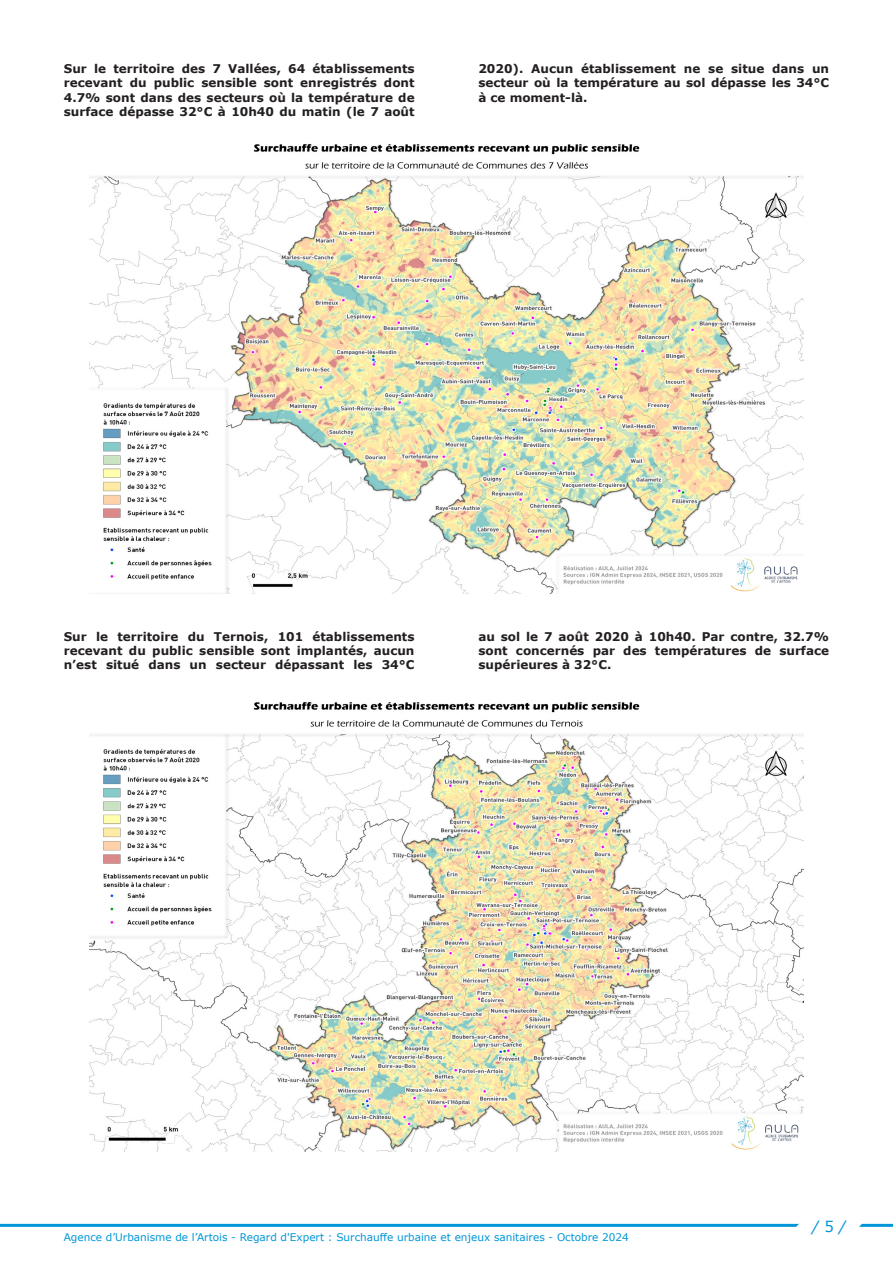
<style>
.page{position:relative;width:893px;height:1263px;background:#fff}
.page>*{position:absolute;margin:0;border:0;box-sizing:border-box;transform-origin:0 0}
.t1{font:italic 15px "Verdana";color:#0095d9}
.paragraphe{font:700 12px/14.4px "Verdana";color:#231f20;text-align:justify}
.t2{font:10.5px "Verdana";color:#0095d9}
.s1{font-style:normal}
</style>
<div class="page">
<svg style="left:0;top:1223px;width:893px;height:4px;background:#4cb4e4"></svg>
<img style="left:90px;top:144px;width:713px;height:449px">
<img style="left:90px;top:702px;width:713px;height:449px">
<p class="paragraphe" style="left:64px;top:61px;width:352px">Sur le territoire des 7 Vallées, 64 établissements recevant du public sensible sont enregistrés dont 4.7% sont dans des secteurs où la température de surface dépasse 32°C à 10h40 du matin (le 7 août</p>
<p class="paragraphe" style="left:478px;top:61px;width:352px">2020). Aucun établissement ne se situe dans un secteur où la température au sol dépasse les 34°C à ce moment-là.</p>
<p class="paragraphe" style="left:64px;top:629px;width:352px">Sur le territoire du Ternois, 101 établissements recevant du public sensible sont implantés, aucun n’est situé dans un secteur dépassant les 34°C</p>
<p class="paragraphe" style="left:478px;top:629px;width:352px">au sol le 7 août 2020 à 10h40. Par contre, 32.7% sont concernés par des températures de surface supérieures à 32°C.</p>
<p class="t2" style="left:64px;top:1229px;width:567px">Agence d’Urbanisme de l’Artois - Regard d'Expert : Surchauffe urbaine et enjeux sanitaires - Octobre 2024</p>
<p class="t1" style="left:812px;top:1216px;width:35px">/ <span class="s1">5</span> /</p>
</div>
